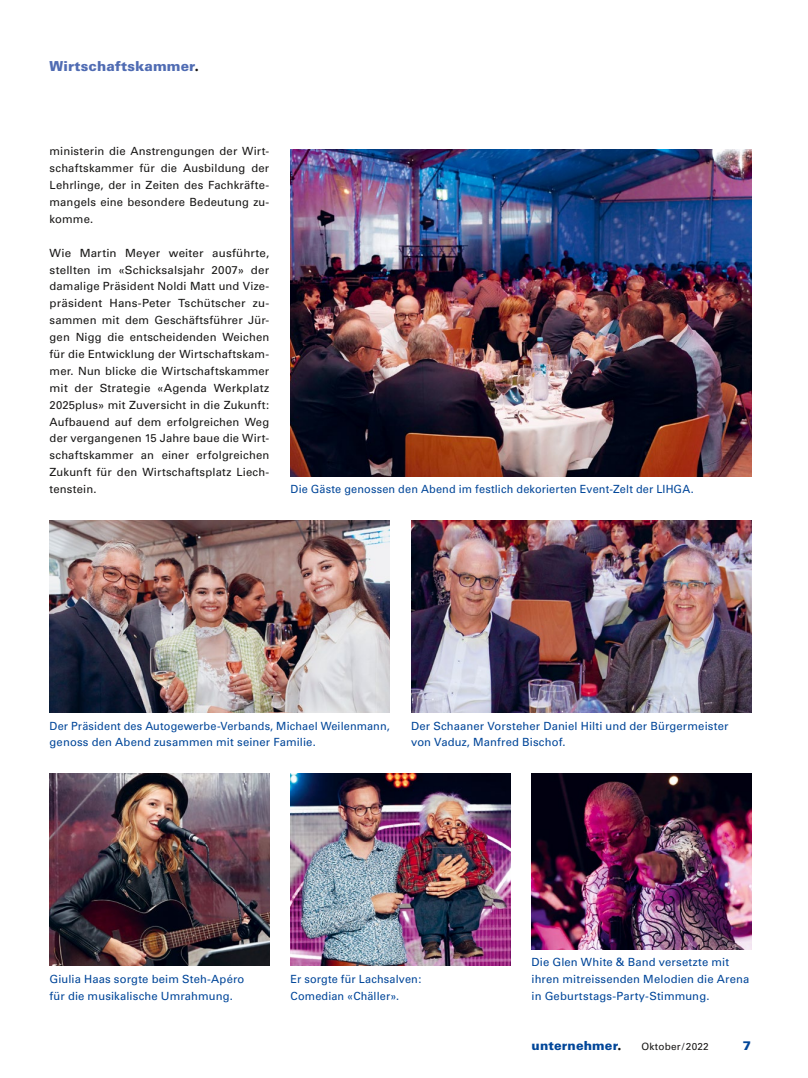
<style>
.page{position:relative;width:808px;height:1078px;background:#fff}
.page>*{position:absolute;margin:0;border:0;box-sizing:border-box;transform-origin:0 0}
.t1{font:900 13.75px "Univers";letter-spacing:.01em;color:#506cb3}
.t2{font:900 12.5px "Univers";letter-spacing:.01em;color:#004699}
.t3{font:11.25px/16.9px "Univers";letter-spacing:.015em;color:#181716;text-align:justify}
.t4{font:11.25px/16.9px "Univers";letter-spacing:.01em;color:#004699}
.t5{font:10px "Univers";letter-spacing:.02em;color:#181716}
.s1{font-family:"Futura BT";font-weight:800;font-size:15.12px;color:#181716}
.s2{font-family:"Futura";font-weight:800;font-size:13.75px;color:#181716}
</style>
<div class="page">
<img style="left:531px;top:773px;width:220px;height:175px">
<img style="left:50px;top:773px;width:219px;height:192px">
<img style="left:291px;top:773px;width:219px;height:192px">
<img style="left:50px;top:520px;width:340px;height:192px">
<img style="left:411px;top:520px;width:340px;height:192px">
<img style="left:291px;top:149px;width:460px;height:327px">
<p class="t1" style="left:50px;top:57px;width:151px">Wirtschaftskammer<span class="s1">.</span></p>
<p class="t3" style="left:50px;top:143px;width:221px">ministerin die Anstrengungen der Wirt&shy;schaftskammer für die Ausbildung der Lehrlinge, der in Zeiten des Fachkräfte&shy;mangels eine besondere Bedeutung zu&shy;komme.</p>
<p class="t3" style="left:50px;top:244px;width:221px">Wie Martin Meyer weiter ausführte, stellten im «Schicksalsjahr 2007» der damalige Präsident Noldi Matt und Vize&shy;präsident Hans-Peter Tschütscher zu&shy;sammen mit dem Geschäftsführer Jür&shy;gen Nigg die entscheidenden Weichen für die Entwicklung der Wirtschaftskam&shy;mer. Nun blicke die Wirtschaftskammer mit der Strategie «Agenda Werkplatz 2025plus» mit Zuversicht in die Zukunft:<br>Aufbauend auf dem erfolgreichen Weg der vergangenen 15 Jahre baue die Wirt&shy;schaftskammer an einer erfolgreichen Zukunft für den Wirtschaftsplatz Liech&shy;tenstein.</p>
<p class="t4" style="left:291px;top:480px;width:405px">Die Gäste genossen den Abend im festlich dekorierten Event-Zelt der LIHGA.</p>
<p class="t4" style="left:50px;top:717px;width:342px">Der Präsident des Autogewerbe-Verbands, Michael Weilenmann, genoss den Abend zusammen mit seiner Familie.</p>
<p class="t4" style="left:411px;top:717px;width:319px">Der Schaaner Vorsteher Daniel Hilti und der Bürgermeister von Vaduz, Manfred Bischof.</p>
<p class="t4" style="left:50px;top:970px;width:196px">Giulia Haas sorgte beim Steh-Apéro für die musikalische Umrahmung.</p>
<p class="t4" style="left:291px;top:970px;width:132px">Er sorgte für Lachsalven:<br>Comedian «Chäller».</p>
<p class="t4" style="left:531px;top:953px;width:219px">Die Glen White &amp; Band versetzte mit ihren mitreissenden Melodien die Arena in Geburtstags-Party-Stimmung.</p>
<p class="t2" style="left:531px;top:1037px;width:92px">unternehmer<span class="s2">.</span></p>
<p class="t5" style="left:641px;top:1040px;width:69px">Oktober/2022</p>
<p class="t2" style="left:743px;top:1037px;width:10px">7</p>
</div>
